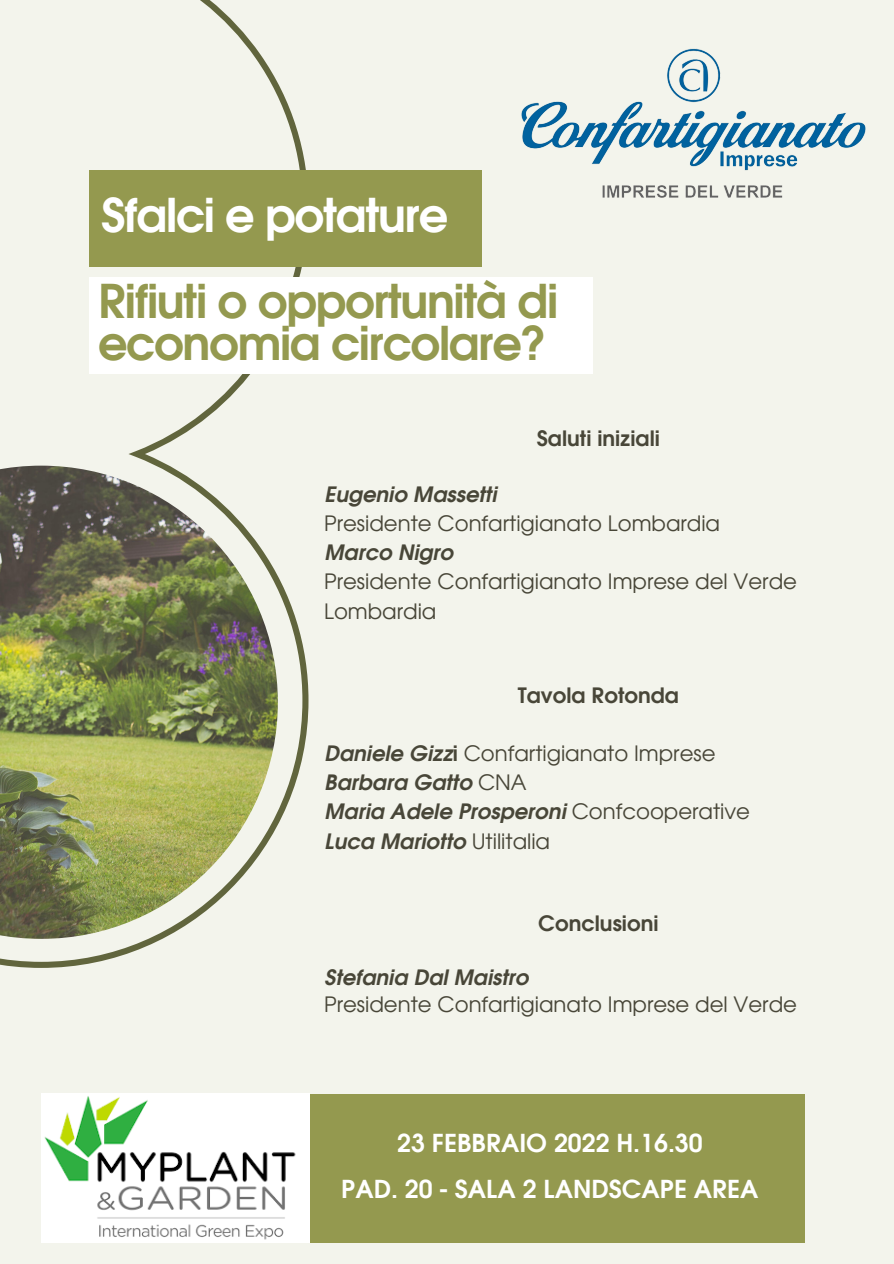
<style>
.page{position:relative;width:894px;height:1264px;background:#fff}
.page>*{position:absolute;margin:0;border:0;box-sizing:border-box;transform-origin:0 0}
.t1{font:700 46.5px/41.7px "Evolventa";letter-spacing:-.03em;color:#94994f}
.t2{font:700 46.5px "Evolventa";letter-spacing:-.03em;color:#fff}
.t3{font:700 24.75px "Evolventa";color:#fff}
.t4{font:21.15px/29.2px "Evolventa";color:#484638}
.t5{font:italic 700 21.15px "Evolventa";color:#484638}
.t6{font:700 21.15px "Evolventa";color:#484638}
.s1{font-weight:700;font-style:italic}
.s2{font-weight:700}
.s3{font-weight:400;font-style:normal}
</style>
<div class="page">
<div style="left:0;top:0;width:893px;height:1263px;background:#f3f4ec"></div>
<svg style="left:0;top:0;width:308px;height:967px"></svg>
<img style="left:0;top:465px;width:278px;height:473px">
<div style="left:89px;top:1093px;width:715px;height:149px;background:#94994f"></div>
<div style="left:89px;top:276px;width:504px;height:97px;background:#fff"></div>
<div style="left:89px;top:170px;width:392px;height:97px;background:#94994f"></div>
<img style="left:521px;top:48px;width:345px;height:150px">
<img style="left:41px;top:1093px;width:268px;height:149px">
<p class="t2" style="left:101px;top:195px;width:348px">Sfalci e potature</p>
<p class="t1" style="left:98px;top:283px;width:461px">Rifiuti o opportunità di economia circolare?</p>
<p class="t6" style="left:536px;top:429px;width:125px">Saluti iniziali</p>
<p class="t5" style="left:324px;top:484px;width:174px">Eugenio Massetti</p>
<p class="t4" style="left:324px;top:510px;width:397px">Presidente Confartigianato Lombardia</p>
<p class="t5" style="left:324px;top:543px;width:130px">Marco Nigro</p>
<p class="t4" style="left:324px;top:568px;width:474px">Presidente Confartigianato Imprese del Verde<br>Lombardia</p>
<p class="t6" style="left:517px;top:686px;width:163px">Tavola Rotonda</p>
<p class="t4" style="left:324px;top:739px;width:392px"><span class="s1">Daniele Gizz</span><span class="s2">i</span> Confartigianato Imprese</p>
<p class="t5" style="left:324px;top:773px;width:204px">Barbara Gatto <span class="s3">CNA</span></p>
<p class="t5" style="left:324px;top:802px;width:427px">Maria Adele Prosperoni <span class="s3">Confcooperative</span></p>
<p class="t5" style="left:324px;top:831px;width:227px">Luca Mariotto <span class="s3">Utilitalia</span></p>
<p class="t6" style="left:538px;top:913px;width:122px">Conclusioni</p>
<p class="t5" style="left:324px;top:967px;width:206px">Stefania Dal Maistro</p>
<p class="t4" style="left:324px;top:990px;width:474px">Presidente Confartigianato Imprese del Verde</p>
<p class="t3" style="left:397px;top:1132px;width:307px">23 FEBBRAIO 2022 H.16.30</p>
<p class="t3" style="left:341px;top:1177px;width:418px">PAD. 20 - SALA 2 LANDSCAPE AREA</p>
</div>
